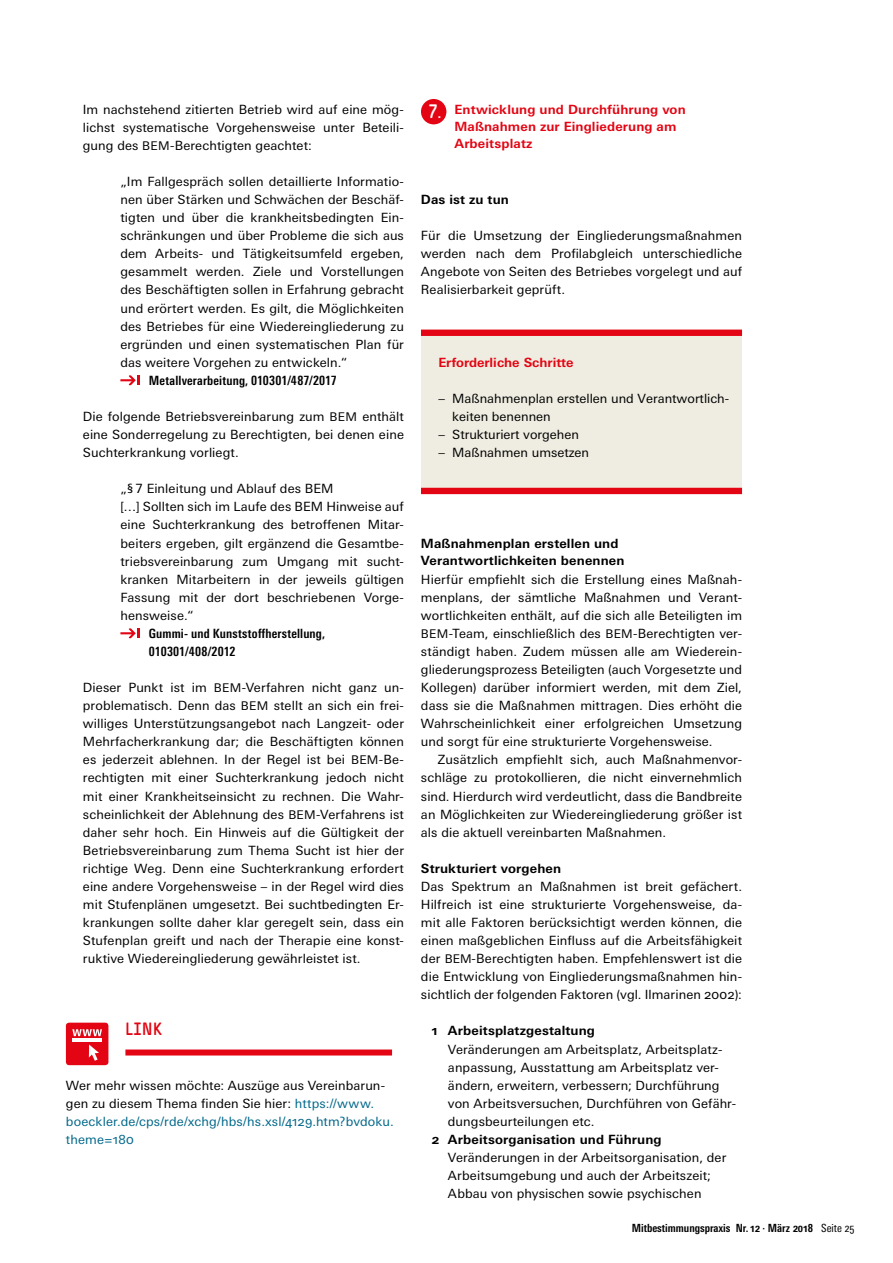
<style>
.page{position:relative;width:893px;height:1263px;background:#fff}
.page>*{position:absolute;margin:0;border:0;box-sizing:border-box;transform-origin:0 0}
.t1{font:19.2px "Simple HBS";color:#fff}
.Headline_Auf_Einen_B{font:17.55px "Simple HBS";color:#e30513}
.Grundtext_o_E{font:12.75px/18px "Univers Next Pro";letter-spacing:.01em;color:#000;text-align:justify}
.anonymisierte_Texte{font:12.75px/18px "Univers Next Pro";letter-spacing:.01em;color:#000;text-align:justify}
.Grundtext{font:12.75px/18px "Univers Next Pro";letter-spacing:.01em;color:#000;text-align:justify}
.Grundtext_o_E-2{font:12.75px/18px "Univers Next Pro";letter-spacing:.01em;color:#00678a}
.Copytext_ohne_Einzug{font:12.75px/18px "Univers Next Pro";color:#000}
.Ü2nn_Unterüberschrif{font:700 12.75px/17px "Univers Next Pro";letter-spacing:.01em;color:#e30513}
.anonymisierter_Text{font:700 condensed 12.75px/18px "Univers Next Pro";letter-spacing:.01em;color:#000}
.Ü3_Zwischenüberschri{font:700 12.75px/17px "Univers Next Pro";letter-spacing:.01em;color:#000}
.anonymisierter_Text-2{font:12.75px "Univers Next Pro";letter-spacing:.01em;color:#000}
.BEM-PHASEN-Zwischenü{font:700 12.75px "Univers Next Pro";letter-spacing:.01em;color:#000}
.t2{font:700 condensed 11.25px "Univers Next Pro";color:#000}
.s1{font-size:12px}
.s2{color:#000}
.s3{font-size:11.1px}
.s4{font-weight:700}
.s5{font-weight:400}
</style>
<div class="page">
<svg style="left:120px;top:375px;width:19px;height:10px"></svg>
<svg style="left:120px;top:628px;width:19px;height:10px"></svg>
<div style="left:421px;top:99px;width:25px;height:25px;background:#e30513;border-radius:50%"></div>
<div style="left:421px;top:334px;width:321px;height:156px;background:#efede1"></div>
<div style="left:421px;top:330px;width:321px;height:6px;background:#e30513"></div>
<div style="left:421px;top:488px;width:321px;height:6px;background:#e30513"></div>
<div style="left:66px;top:1023px;width:42px;height:42px;background:#e30513;border-radius:3px"></div>
<svg style="left:72px;top:1029px;width:30px;height:7px"></svg>
<hr style="left:72px;top:1038px;width:30px;height:3px;background:#fff">
<svg style="left:89px;top:1044px;width:10px;height:17px"></svg>
<div style="left:125px;top:1049px;width:267px;height:6px;background:#e30513"></div>
<p class="Grundtext_o_E" style="left:83px;top:100px;width:323px">Im nachstehend zitierten Betrieb wird auf eine mög&shy;lichst systematische Vorgehensweise unter Beteili&shy;gung des <span class="s1">BEM</span>-Berechtigten geachtet:</p>
<p class="anonymisierte_Texte" style="left:120px;top:173px;width:285px">„Im Fallgespräch sollen detaillierte Informatio&shy;nen über Stärken und Schwächen der Beschäf&shy;tigten und über die krankheitsbedingten Ein&shy;schränkungen und über Probleme die sich aus dem Arbeits- und Tätigkeitsumfeld ergeben, gesammelt werden. Ziele und Vorstellungen des Beschäftigten sollen in Erfahrung gebracht und erörtert werden. Es gilt, die Möglichkeiten des Betriebes für eine Wiedereingliederung zu ergründen und einen systematischen Plan für das weitere Vorgehen zu entwickeln.“</p>
<p class="anonymisierter_Text" style="left:149px;top:371px;width:189px">Metallverarbeitung, 010301/487/2017</p>
<p class="Grundtext_o_E" style="left:83px;top:407px;width:323px">Die folgende Betriebsvereinbarung zum <span class="s1">BEM</span> enthält eine Sonderregelung zu Berechtigten, bei denen eine Suchterkrankung vorliegt.</p>
<p class="anonymisierter_Text-2" style="left:120px;top:481px;width:215px">„§7 Einleitung und Ablauf des BEM</p>
<p class="anonymisierte_Texte" style="left:120px;top:498px;width:285px">[…] Sollten sich im Laufe des BEM Hinweise auf eine Suchterkrankung des betroffenen Mitar&shy;beiters ergeben, gilt ergänzend die Gesamtbe&shy;triebsvereinbarung zum Umgang mit sucht&shy;kranken Mitarbeitern in der jeweils gültigen Fassung mit der dort beschriebenen Vorge&shy;hensweise.“</p>
<p class="anonymisierter_Text" style="left:149px;top:624px;width:178px">Gummi- und Kunststoffherstellung,<br>010301/408/2012</p>
<p class="Grundtext_o_E" style="left:83px;top:678px;width:323px">Dieser Punkt ist im <span class="s1">BEM</span>-Verfahren nicht ganz un&shy;problematisch. Denn das <span class="s1">BEM</span> stellt an sich ein frei&shy;williges Unterstützungsangebot nach Langzeit- oder Mehrfacherkrankung dar; die Beschäftigten können es jederzeit ablehnen. In der Regel ist bei <span class="s1">BEM</span>-Be&shy;rechtigten mit einer Suchterkrankung jedoch nicht mit einer Krankheitseinsicht zu rechnen. Die Wahr&shy;scheinlichkeit der Ablehnung des <span class="s1">BEM</span>-Verfahrens ist daher sehr hoch. Ein Hinweis auf die Gültigkeit der Betriebsvereinbarung zum Thema Sucht ist hier der richtige Weg. Denn eine Suchterkrankung erfordert eine andere Vorgehensweise – in der Regel wird dies mit Stufenplänen umgesetzt. Bei suchtbedingten Er&shy;krankungen sollte daher klar geregelt sein, dass ein Stufenplan greift und nach der Therapie eine konst&shy;ruktive Wiedereingliederung gewährleistet ist.</p>
<p class="Headline_Auf_Einen_B" style="left:125px;top:1019px;width:38px">LINK</p>
<p class="Grundtext_o_E-2" style="left:66px;top:1076px;width:329px"><span class="s2">Wer mehr wissen möchte: Auszüge aus Vereinbarun&shy;gen zu diesem Thema finden Sie hier:</span> https://www. boeckler.de/cps/rde/xchg/hbs/hs.xsl/4129.htm?bvdoku. theme=180</p>
<p class="t1" style="left:428px;top:101px;width:14px">7<span class="s3">.</span></p>
<p class="Ü2nn_Unterüberschrif" style="left:454px;top:101px;width:233px">Entwicklung und Durchführung von<br>Maßnahmen zur Eingliederung am<br>Arbeitsplatz</p>
<p class="BEM-PHASEN-Zwischenü" style="left:421px;top:192px;width:89px">Das ist zu tun</p>
<p class="Grundtext_o_E" style="left:421px;top:227px;width:323px">Für die Umsetzung der Eingliederungsmaßnahmen werden nach dem Profilabgleich unterschiedliche Angebote von Seiten des Betriebes vorgelegt und auf Realisierbarkeit geprüft.</p>
<p class="Ü2nn_Unterüberschrif" style="left:438px;top:354px;width:137px">Erforderliche Schritte</p>
<p class="Copytext_ohne_Einzug" style="left:452px;top:389px;width:278px;text-indent:-14px">– Maßnahmenplan erstellen und Verantwortlich&shy;keiten benennen</p>
<p class="Copytext_ohne_Einzug" style="left:438px;top:426px;width:142px">– Strukturiert vorgehen</p>
<p class="Copytext_ohne_Einzug" style="left:438px;top:444px;width:152px">– Maßnahmen umsetzen</p>
<p class="Ü3_Zwischenüberschri" style="left:421px;top:534px;width:205px">Maßnahmenplan erstellen und<br>Verantwortlichkeiten benennen</p>
<p class="Grundtext_o_E" style="left:421px;top:570px;width:323px">Hierfür empfiehlt sich die Erstellung eines Maßnah&shy;menplans, der sämtliche Maßnahmen und Verant&shy;wortlichkeiten enthält, auf die sich alle Beteiligten im <span class="s1">BEM</span>-Team, einschließlich des <span class="s1">BEM</span>-Berechtigten ver&shy;ständigt haben. Zudem müssen alle am Wiederein&shy;gliederungsprozess Beteiligten (auch Vorgesetzte und Kollegen) darüber informiert werden, mit dem Ziel, dass sie die Maßnahmen mittragen. Dies erhöht die Wahrscheinlichkeit einer erfolgreichen Umsetzung und sorgt für eine strukturierte Vorgehensweise.</p>
<p class="Grundtext" style="left:421px;top:751px;width:323px;text-indent:17px">Zusätzlich empfiehlt sich, auch Maßnahmenvor&shy;schläge zu protokollieren, die nicht einvernehmlich sind. Hierdurch wird verdeutlicht, dass die Bandbreite an Möglichkeiten zur Wiedereingliederung größer ist als die aktuell vereinbarten Maßnahmen.</p>
<p class="Ü3_Zwischenüberschri" style="left:421px;top:860px;width:142px">Strukturiert vorgehen</p>
<p class="Grundtext_o_E" style="left:421px;top:877px;width:323px">Das Spektrum an Maßnahmen ist breit gefächert.<br>Hilfreich ist eine strukturierte Vorgehensweise, da&shy;mit alle Faktoren berücksichtigt werden können, die einen maßgeblichen Einfluss auf die Arbeitsfähigkeit der <span class="s1">BEM</span>-Berechtigten haben. Empfehlenswert ist die die Entwicklung von Eingliederungsmaßnahmen hin&shy;sichtlich der folgenden Faktoren (vgl. Ilmarinen 2002):</p>
<p class="Grundtext_o_E" style="left:448px;top:1022px;width:290px;text-align:left;text-indent:-16px"><span class="s4">1 Arbeitsplatzgestaltung<br></span>Veränderungen am Arbeitsplatz, Arbeitsplatz&shy;anpassung, Ausstattung am Arbeitsplatz ver&shy;ändern, erweitern, verbessern; Durchführung von Arbeitsversuchen, Durchführen von Gefähr&shy;dungsbeurteilungen etc.</p>
<p class="Grundtext_o_E" style="left:448px;top:1130px;width:280px;text-align:left;text-indent:-16px"><span class="s4">2 Arbeitsorganisation und Führung </span>Veränderungen in der Arbeitsorganisation, der Arbeitsumgebung und auch der Arbeitszeit; Abbau von physischen sowie psychischen</p>
<p class="t2" style="left:632px;top:1221px;width:224px">Mitbestimmungspraxis Nr. 12 · März 2018 <span class="s5">Seite 25</span></p>
</div>
